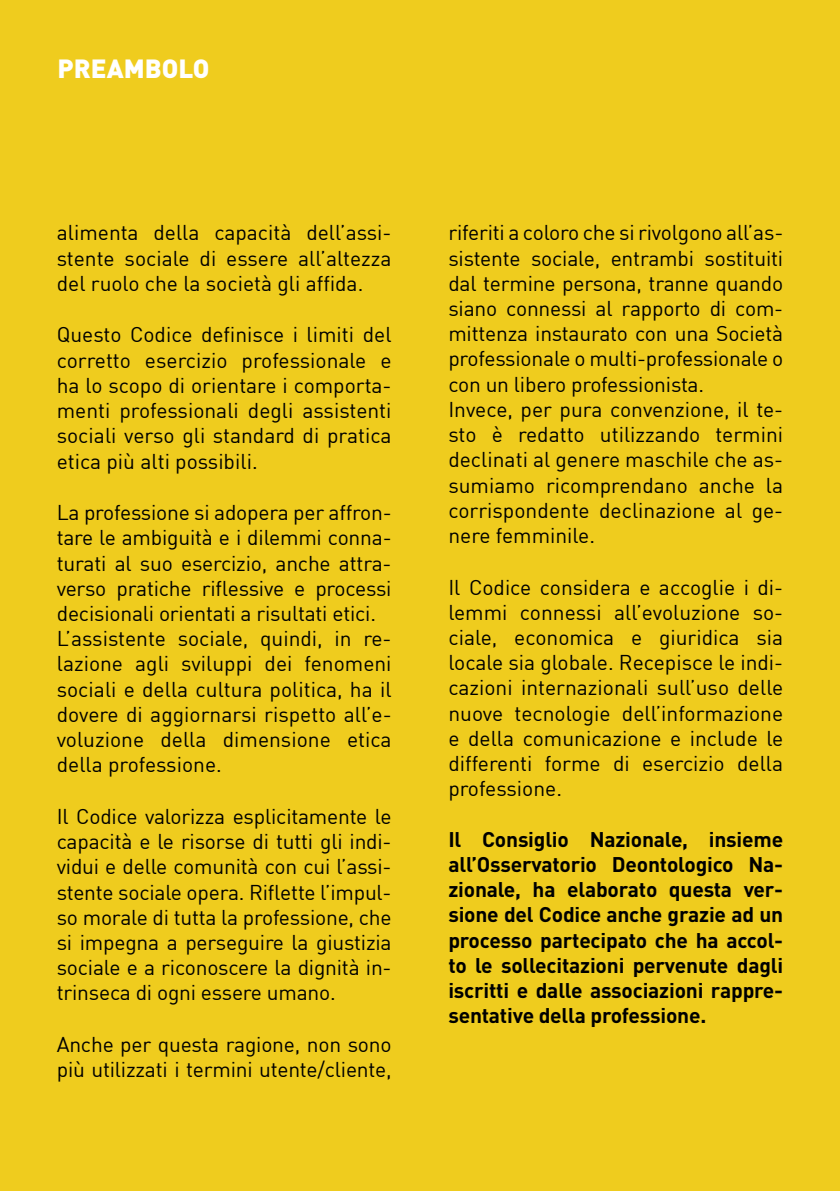
<style>
.page{position:relative;width:840px;height:1191px;background:#fff}
.page>*{position:absolute;margin:0;border:0;box-sizing:border-box;transform-origin:0 0}
.t1{font:900 26px "DIN";color:#fff}
.t2{font:21px/25.2px "DIN";letter-spacing:-.01em;color:#000;text-align:justify}
.t3{font:700 21px/25.2px "DIN";letter-spacing:-.01em;color:#000;text-align:justify}
</style>
<div class="page">
<div style="left:0;top:0;width:839px;height:1191px;background:#efcc1e"></div>
<p class="t1" style="left:57px;top:52px;width:153px">PREAMBOLO</p>
<p class="t2" style="left:57px;top:220px;width:336px">alimenta della capacità dell’assi&shy;stente sociale di essere all’altezza del ruolo che la società gli affida.</p>
<p class="t2" style="left:57px;top:322px;width:336px">Questo Codice definisce i limiti del corretto esercizio professionale e ha lo scopo di orientare i comporta&shy;menti professionali degli assistenti sociali verso gli standard di pratica etica più alti possibili.</p>
<p class="t2" style="left:57px;top:499px;width:336px;text-align:left">La professione si adopera per affron&shy;tare le ambiguità e i dilemmi conna&shy;turati al suo esercizio, anche attra&shy;verso pratiche riflessive e processi decisionali orientati a risultati etici.<br>L’assistente sociale, quindi, in re&shy;lazione agli sviluppi dei fenomeni sociali e della cultura politica, ha il dovere di aggiornarsi rispetto all’e&shy;voluzione della dimensione etica della professione.</p>
<p class="t2" style="left:57px;top:803px;width:336px">Il Codice valorizza esplicitamente le capacità e le risorse di tutti gli indi&shy;vidui e delle comunità con cui l’assi&shy;stente sociale opera. Riflette l’impul&shy;so morale di tutta la professione, che si impegna a perseguire la giustizia sociale e a riconoscere la dignità in&shy;trinseca di ogni essere umano.</p>
<p class="t2" style="left:57px;top:1031px;width:336px">Anche per questa ragione, non sono più utilizzati i termini utente/cliente,</p>
<p class="t2" style="left:448px;top:220px;width:336px;text-align:left">riferiti a coloro che si rivolgono all’as&shy;sistente sociale, entrambi sostituiti dal termine persona, tranne quando siano connessi al rapporto di com&shy;mittenza instaurato con una Società professionale o multi-professionale o con un libero professionista.<br>Invece, per pura convenzione, il te&shy;sto è redatto utilizzando termini declinati al genere maschile che as&shy;sumiamo ricomprendano anche la corrispondente declinazione al ge&shy;nere femminile.</p>
<p class="t2" style="left:448px;top:574px;width:336px">Il Codice considera e accoglie i di&shy;lemmi connessi all’evoluzione so&shy;ciale, economica e giuridica sia locale sia globale. Recepisce le indi&shy;cazioni internazionali sull’uso delle nuove tecnologie dell’informazione e della comunicazione e include le differenti forme di esercizio della professione.</p>
<p class="t3" style="left:448px;top:825px;width:336px">Il Consiglio Nazionale, insieme all’Osservatorio Deontologico Na&shy;zionale, ha elaborato questa ver&shy;sione del Codice anche grazie ad un processo partecipato che ha accol&shy;to le sollecitazioni pervenute dagli iscritti e dalle associazioni rappre&shy;sentative della professione.</p>
</div>
